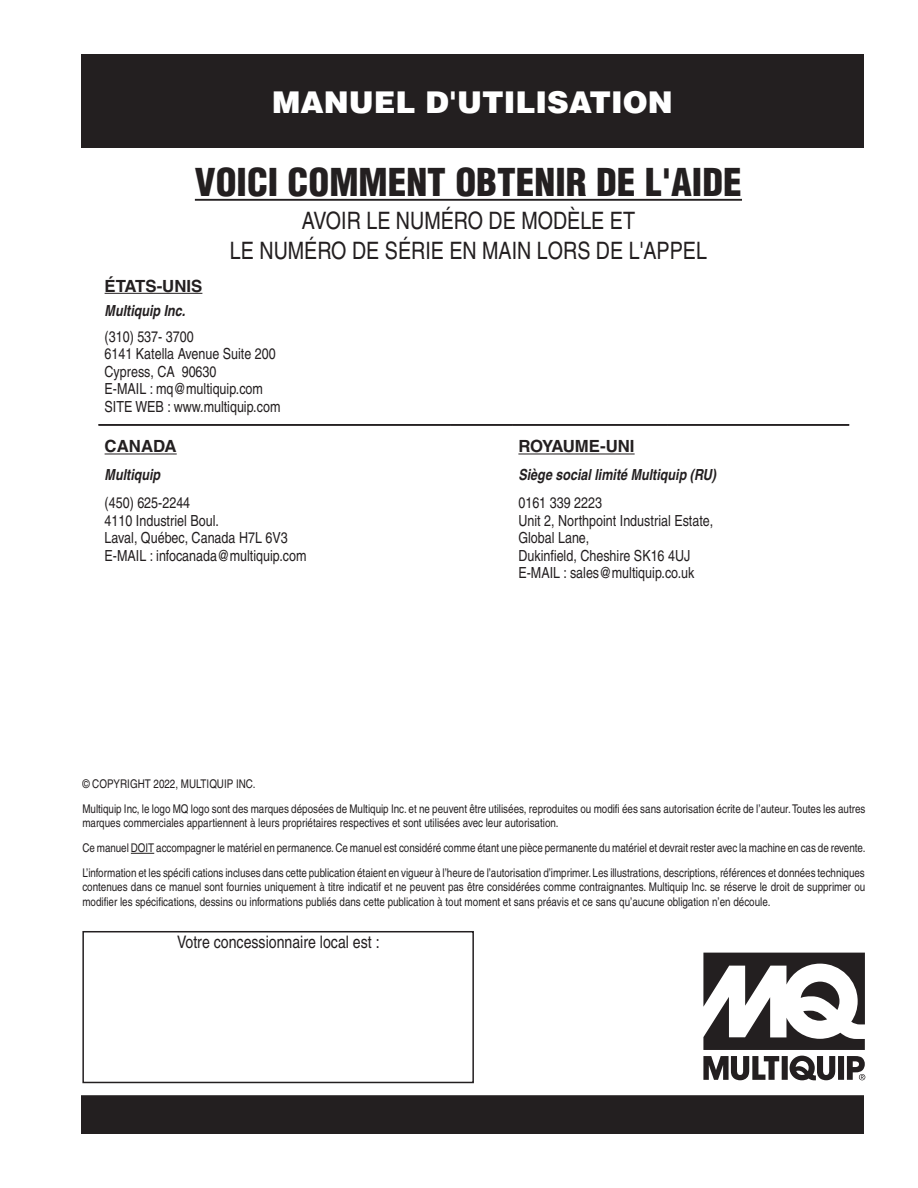
<style>
.page{position:relative;width:918px;height:1188px;background:#fff}
.page>*{position:absolute;margin:0;border:0;box-sizing:border-box;transform-origin:0 0}
.t1{font:900 condensed 37.5px "Helvetica";color:#231f20}
.t2{font:900 30px "Helvetica";color:#fff}
.t3{font:condensed 24px/30px "Helvetica";color:#231f20;text-align:center}
.t4{font:condensed 17.25px "Helvetica";color:#231f20}
.t5{font:700 16.8px "Helvetica";color:#231f20}
.t6{font:condensed 15.3px/17.5px "Helvetica";color:#231f20}
.t7{font:italic 700 condensed 15.3px "Helvetica";color:#231f20}
.t8{font:condensed 12px/25px "Helvetica";color:#231f20}
</style>
<div class="page">
<div style="left:81px;top:54px;width:783px;height:94px;background:#231f20"></div>
<div style="left:82px;top:1096px;width:781px;height:37px;background:#231f20"></div>
<div style="left:81px;top:1095px;width:783px;height:39px;border:2px solid #231f20"></div>
<div style="left:82px;top:931px;width:392px;height:152px;border:2px solid #231f20"></div>
<hr style="left:195px;top:199px;width:547px;height:2px;background:#231f20">
<svg style="left:703px;top:953px;width:162px;height:127px"></svg>
<svg style="left:131px;top:853px;width:23px;height:1px"></svg>
<hr style="left:99px;top:424px;width:351px;height:2px;background:#231f20">
<hr style="left:450px;top:424px;width:62px;height:2px;background:#231f20">
<hr style="left:512px;top:424px;width:156px;height:2px;background:#231f20">
<hr style="left:668px;top:424px;width:181px;height:2px;background:#231f20">
<hr style="left:105px;top:293px;width:97px;height:1px;background:#231f20">
<hr style="left:105px;top:454px;width:72px;height:1px;background:#231f20">
<hr style="left:518px;top:454px;width:117px;height:1px;background:#231f20">
<h2 class="t2" style="left:272px;top:83px;width:402px">MANUEL D'UTILISATION</h2>
<h1 class="t1" style="left:195px;top:159px;width:549px">VOICI COMMENT OBTENIR DE L'AIDE</h1>
<h3 class="t3" style="left:230px;top:206px;width:478px">AVOIR LE NUMÉRO DE MODÈLE ET<br>LE NUMÉRO DE SÉRIE EN MAIN LORS DE L'APPEL</h3>
<h3 class="t5" style="left:105px;top:275px;width:99px">ÉTATS-UNIS</h3>
<p class="t7" style="left:105px;top:301px;width:82px">Multiquip Inc.</p>
<p class="t6" style="left:105px;top:327px;width:177px">(310) 537- 3700<br>6141 Katella Avenue Suite 200<br>Cypress, CA 90630<br>E-MAIL : mq@multiquip.com<br>SITE WEB : www.multiquip.com</p>
<h3 class="t5" style="left:105px;top:436px;width:74px">CANADA</h3>
<h3 class="t5" style="left:518px;top:436px;width:118px">ROYAUME-UNI</h3>
<p class="t7" style="left:105px;top:466px;width:57px">Multiquip</p>
<p class="t7" style="left:518px;top:466px;width:199px">Siège social limité Multiquip (RU)</p>
<p class="t6" style="left:105px;top:494px;width:203px">(450) 625-2244<br>4110 Industriel Boul.<br>Laval, Québec, Canada H7L 6V3<br>E-MAIL : infocanada@multiquip.com</p>
<p class="t6" style="left:518px;top:494px;width:196px">0161 339 2223<br>Unit 2, Northpoint Industrial Estate,<br>Global Lane,<br>Dukinfield, Cheshire SK16 4UJ<br>E-MAIL : sales@multiquip.co.uk</p>
<p class="t8" style="left:82px;top:771px;width:785px">© COPYRIGHT 2022, MULTIQUIP INC.<br>Multiquip Inc, le logo MQ logo sont des marques déposées de Multiquip Inc. et ne peuvent être utilisées, reproduites ou modifi ées sans autorisation écrite de l’auteur. Toutes les autres</p>
<p class="t8" style="left:82px;top:810px;width:785px">marques commerciales appartiennent à leurs propriétaires respectives et sont utilisées avec leur autorisation.<br>Ce manuel DOIT accompagner le matériel en permanence. Ce manuel est considéré comme étant une pièce permanente du matériel et devrait rester avec la machine en cas de revente.<br>L’information et les spécifi cations incluses dans cette publication étaient en vigueur à l’heure de l’autorisation d’imprimer. Les illustrations, descriptions, références et données techniques</p>
<p class="t8" style="left:82px;top:880px;width:785px;line-height:14.2px">contenues dans ce manuel sont fournies uniquement à titre indicatif et ne peuvent pas être considérées comme contraignantes. Multiquip Inc. se réserve le droit de supprimer ou modifier les spécifications, dessins ou informations publiés dans cette publication à tout moment et sans préavis et ce sans qu’aucune obligation n’en découle.</p>
<h3 class="t4" style="left:177px;top:932px;width:204px">Votre concessionnaire local est :</h3>
</div>
